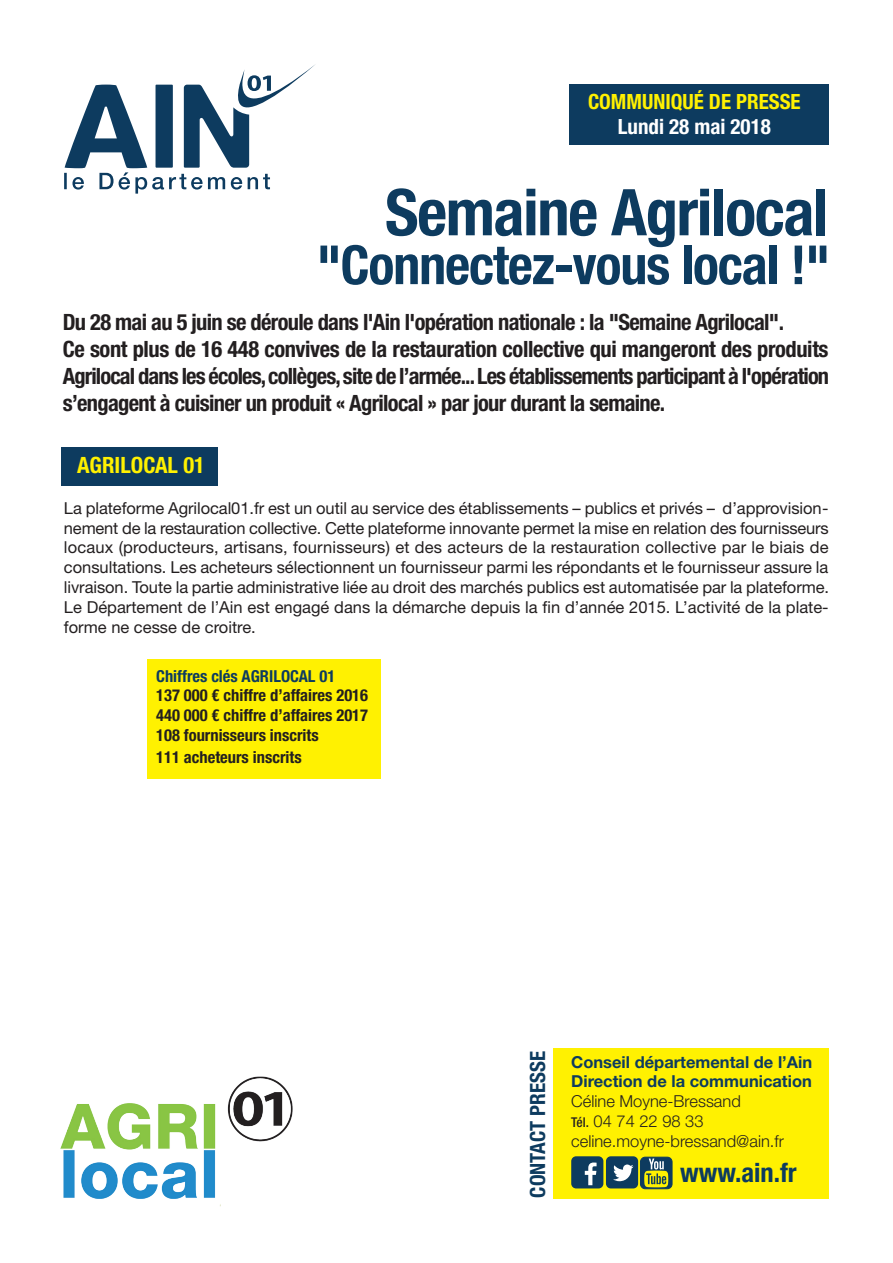
<style>
.page{position:relative;width:893px;height:1263px;background:#fff}
.page>*{position:absolute;margin:0;border:0;box-sizing:border-box;transform-origin:0 0}
.t1{font:700 condensed 64.5px "Helvetica Neue LT Pro";letter-spacing:-.02em;color:#0d3b5f}
.t2{font:700 condensed 54px "Helvetica Neue LT Pro";letter-spacing:-.02em;color:#0d3b5f}
.t3{font:700 condensed 26.55px "Helvetica Neue LT Pro";color:#0d3b5f}
.t4{font:700 condensed 22.5px/27px "Helvetica Neue LT Pro";letter-spacing:-.03em;color:#231f20;text-align:justify}
.t5{font:700 condensed 22.5px "Helvetica Neue LT Pro";color:#fff101}
.t6{font:700 condensed 21px "Helvetica Neue LT Pro";color:#fff101}
.t7{font:700 condensed 21px "Helvetica Neue LT Pro";color:#fff}
.t8{font:700 condensed 21px "Helvetica Neue LT Pro";color:#0d3b5f}
.t9{font:16.5px/19.8px "Helvetica Neue LT Pro";color:#231f20;text-align:justify}
.t10{font:700 condensed 16.5px "Helvetica Neue LT Pro";color:#231f20}
.t11{font:300 16.5px "Helvetica Neue LT Pro";color:#231f20}
.t12{font:700 16.5px/19.8px "Helvetica Neue LT Pro";color:#0d3b5f}
.t13{font:700 condensed 16.5px "Helvetica Neue LT Pro";color:#0d3b5f}
.s1{font-weight:500;font-stretch:condensed;font-size:13.5px}
</style>
<div class="page">
<img style="left:60px;top:1076px;width:233px;height:131px">
<div style="left:221px;top:1143px;width:193px;height:120px;background:#fff"></div>
<svg style="left:64px;top:65px;width:251px;height:129px"></svg>
<div style="left:569px;top:84px;width:260px;height:61px;background:#0d3b5f"></div>
<div style="left:62px;top:448px;width:156px;height:38px;background:#0d3b5f"></div>
<div style="left:553px;top:1048px;width:276px;height:151px;background:#fff101"></div>
<div style="left:571px;top:1156px;width:32px;height:32px;background:#0d3b5f;border-radius:5px"></div>
<svg style="left:585px;top:1162px;width:12px;height:23px"></svg>
<div style="left:606px;top:1156px;width:32px;height:32px;background:#0d3b5f;border-radius:5px"></div>
<svg style="left:613px;top:1164px;width:20px;height:17px"></svg>
<div style="left:640px;top:1157px;width:32px;height:32px;background:#0d3b5f;border:1px solid #0d3b5f;border-radius:5px"></div>
<svg style="left:644px;top:1158px;width:24px;height:29px"></svg>
<div style="left:147px;top:659px;width:234px;height:119px;background:#fff101"></div>
<p class="t6" style="left:588px;top:88px;width:214px">COMMUNIQUÉ DE PRESSE</p>
<p class="t7" style="left:618px;top:114px;width:154px">Lundi 28 mai 2018</p>
<p class="t1" style="left:385px;top:173px;width:445px">Semaine Agrilocal</p>
<p class="t2" style="left:317px;top:232px;width:515px">"Connectez-vous local !"</p>
<p class="t4" style="left:63px;top:308px;width:723px">Du 28 mai au 5 juin se déroule dans l'Ain l'opération nationale : la "Semaine Agrilocal".</p>
<p class="t4" style="left:63px;top:335px;width:768px">Ce sont plus de 16 448 convives de la restauration collective qui mangeront des produits Agrilocal dans les écoles, collèges, site de l’armée... Les établissements participant à l'opération s’engagent à cuisiner un produit « Agrilocal » par jour durant la semaine.</p>
<p class="t5" style="left:77px;top:451px;width:129px">AGRILOCAL 01</p>
<p class="t9" style="left:64px;top:498px;width:767px">La plateforme Agrilocal01.fr est un outil au service des établissements – publics et privés – d’approvision&shy;nement de la restauration collective. Cette plateforme innovante permet la mise en relation des fournisseurs locaux (producteurs, artisans, fournisseurs) et des acteurs de la restauration collective par le biais de consultations. Les acheteurs sélectionnent un fournisseur parmi les répondants et le fournisseur assure la livraison. Toute la partie administrative liée au droit des marchés publics est automatisée par la plateforme.</p>
<p class="t9" style="left:64px;top:597px;width:766px">Le Département de l’Ain est engagé dans la démarche depuis la fin d’année 2015. L’activité de la plate&shy;forme ne cesse de croitre.</p>
<p class="t13" style="left:156px;top:666px;width:181px">Chiffres clés AGRILOCAL 01</p>
<p class="t10" style="left:156px;top:685px;width:213px">137 000 € chiffre d’affaires 2016</p>
<p class="t10" style="left:156px;top:705px;width:213px">440 000 € chiffre d’affaires 2017</p>
<p class="t10" style="left:156px;top:725px;width:164px">108 fournisseurs inscrits</p>
<p class="t10" style="left:156px;top:747px;width:147px">111 acheteurs inscrits</p>
<p class="t8" style="left:525px;top:1197px;width:148px;rotate:-90deg">CONTACT PRESSE</p>
<p class="t12" style="left:571px;top:1051px;width:242px">Conseil départemental de l’Ain<br>Direction de la communication</p>
<p class="t11" style="left:571px;top:1091px;width:171px">Céline Moyne-Bressand</p>
<p class="t11" style="left:571px;top:1111px;width:134px"><span class="s1">Tél.</span> 04 74 22 98 33</p>
<p class="t11" style="left:571px;top:1131px;width:214px">celine.moyne-bressand@ain.fr</p>
<p class="t3" style="left:680px;top:1156px;width:118px">www.ain.fr</p>
</div>
